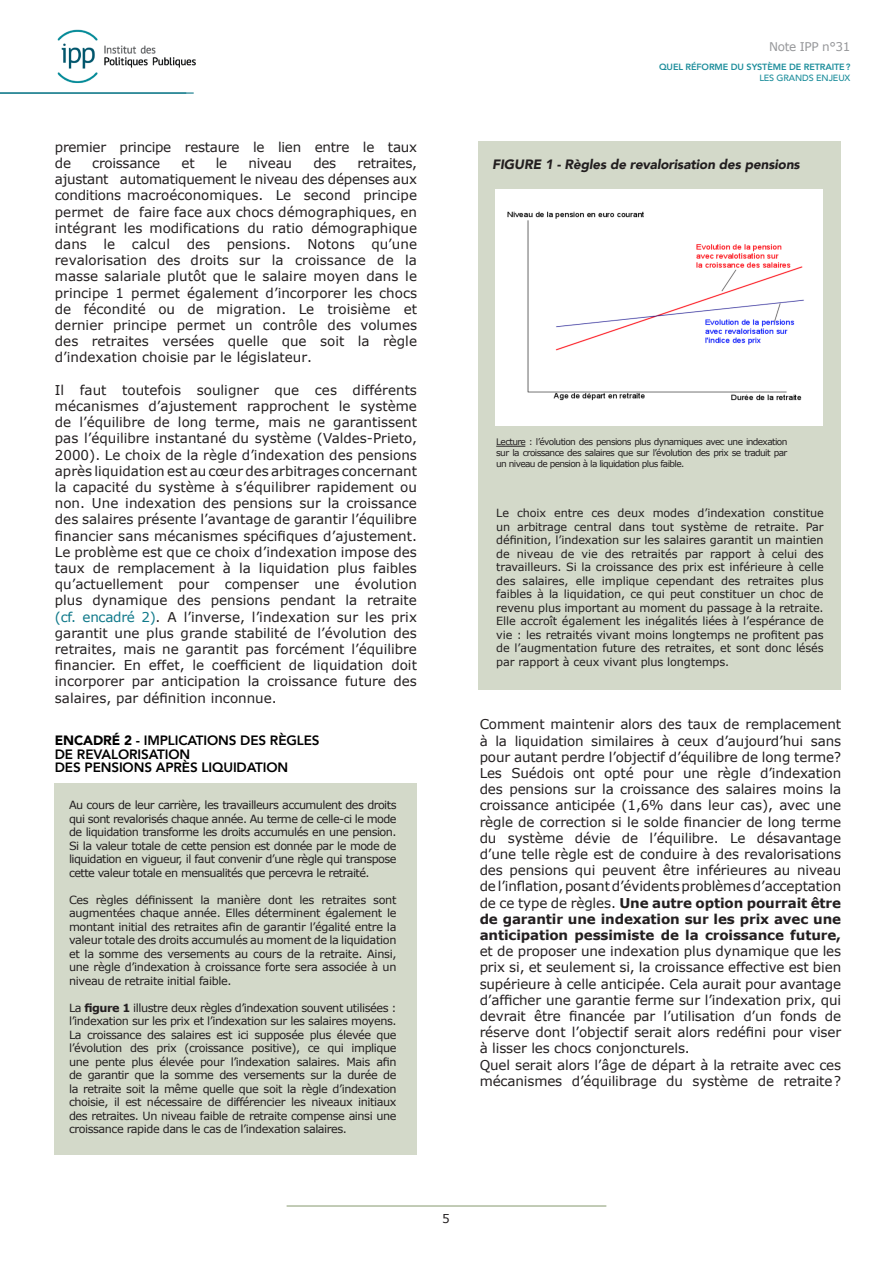
<style>
.page{position:relative;width:893px;height:1263px;background:#fff}
.page>*{position:absolute;margin:0;border:0;box-sizing:border-box;transform-origin:0 0}
.t1{font:13.5px/16.2px "Verdana";letter-spacing:-.01em;color:#231f20;text-align:justify}
.t2{font:800 13.5px/13.5px "Avenir";letter-spacing:-.01em;color:#000}
.t3{font:italic 900 13.5px "Avenir";letter-spacing:-.01em;color:#231f20}
.t4{font:12px "Verdana";letter-spacing:-.03em;color:#96979a}
.t5{font:12px "Verdana";color:#231f20}
.t6{font:11.25px/13.5px "Verdana";letter-spacing:-.04em;color:#231f20;text-align:justify}
.legende{font:9px/10.8px "Verdana";letter-spacing:-.07em;color:#231f20;text-align:justify}
.t7{font:800 9px/10.8px "Avenir";letter-spacing:-.01em;color:#1c8d9b;text-align:right}
.s1{color:#10798a}
.s2{font-weight:900}
.s3{font-weight:700}
.s4{font-weight:500}
</style>
<div class="page">
<hr style="left:287px;top:1205px;width:319px;height:2px;background:#aebb9e">
<img style="left:57px;top:30px;width:139px;height:54px">
<hr style="left:0;top:92px;width:194px;height:2px;background:#10798a">
<div style="left:54px;top:784px;width:363px;height:371px;background:#d3d9c9"></div>
<div style="left:478px;top:141px;width:363px;height:549px;background:#d3d9c9"></div>
<div style="left:495px;top:189px;width:328px;height:236px;background:#fff"></div>
<img style="left:507px;top:211px;width:297px;height:190px">
<svg style="left:496px;top:446px;width:29px;height:1px"></svg>
<p class="t1" style="left:55px;top:139px;width:364px">premier principe restaure le lien entre le taux de</p>
<p class="t1" style="left:92px;top:155px;width:70px">croissance</p>
<p class="t1" style="left:182px;top:155px;width:15px">et</p>
<p class="t1" style="left:216px;top:155px;width:13px">le</p>
<p class="t1" style="left:249px;top:155px;width:45px">niveau</p>
<p class="t1" style="left:313px;top:155px;width:24px">des</p>
<p class="t1" style="left:55px;top:155px;width:364px;text-indent:303px">retraites, ajustant automatiquement le niveau des dépenses aux conditions macroéconomiques. Le second principe permet de faire face aux chocs démographiques, en intégrant les modifications du ratio démographique dans le calcul des pensions. Notons qu’une revalorisation des droits sur la croissance de la masse salariale plutôt que le salaire moyen dans le principe 1 permet également d’incorporer les chocs de fécondité ou de migration. Le troisième et dernier principe permet un contrôle des volumes des retraites versées quelle que soit la règle d’indexation choisie par le législateur.</p>
<p class="t1" style="left:55px;top:382px;width:364px">Il faut toutefois souligner que ces différents mécanismes d’ajustement rapprochent le système de l’équilibre de long terme, mais ne garantissent pas l’équilibre instantané du système (Valdes-Prieto, 2000). Le choix de la règle d’indexation des pensions après liquidation est au cœur des arbitrages concernant la capacité du système à s’équilibrer rapidement ou non. Une indexation des pensions sur la croissance des salaires présente l’avantage de garantir l’équilibre financier sans mécanismes spécifiques d’ajustement.<br>Le problème est que ce choix d’indexation impose des taux de remplacement à la liquidation plus faibles qu’actuellement pour compenser une évolution plus dynamique des pensions pendant la retraite <span class="s1">(cf. encadré 2)</span>. A l’inverse, l’indexation sur les prix garantit une plus grande stabilité de l’évolution des retraites, mais ne garantit pas forcément l’équilibre financier. En effet, le coefficient de liquidation doit incorporer par anticipation la croissance future des salaires, par définition inconnue.</p>
<p class="t2" style="left:55px;top:734px;width:266px"><span class="s2">ENCADRÉ 2</span> - IMPLICATIONS DES RÈGLES<br>DE REVALORISATION<br>DES PENSIONS APRÈS LIQUIDATION</p>
<p class="t6" style="left:69px;top:799px;width:329px">Au cours de leur carrière, les travailleurs accumulent des droits qui sont revalorisés chaque année. Au terme de celle-ci le mode de liquidation transforme les droits accumulés en une pension.<br>Si la valeur totale de cette pension est donnée par le mode de liquidation en vigueur, il faut convenir d’une règle qui transpose cette valeur totale en mensualités que percevra le retraité.</p>
<p class="t6" style="left:69px;top:893px;width:329px">Ces règles définissent la manière dont les retraites sont augmentées chaque année. Elles déterminent également le montant initial des retraites afin de garantir l’égalité entre la valeur totale des droits accumulés au moment de la liquidation et la somme des versements au cours de la retraite. Ainsi, une règle d’indexation à croissance forte sera associée à un niveau de retraite initial faible.</p>
<p class="t6" style="left:69px;top:1001px;width:329px">La <span class="s3">figure 1</span> illustre deux règles d’indexation souvent utilisées : l’indexation sur les prix et l’indexation sur les salaires moyens.<br>La croissance des salaires est ici supposée plus élevée que l’évolution des prix (croissance positive), ce qui implique une pente plus élevée pour l’indexation salaires. Mais afin de garantir que la somme des versements sur la durée de la retraite soit la même quelle que soit la règle d’indexation choisie, il est nécessaire de différencier les niveaux initiaux des retraites. Un niveau faible de retraite compense ainsi une croissance rapide dans le cas de l’indexation salaires.</p>
<p class="t4" style="left:769px;top:39px;width:83px">Note IPP n°31</p>
<p class="t7" style="left:659px;top:62px;width:193px">QUEL RÉFORME DU SYSTÈME DE RETRAITE?<br><span class="s4">LES GRANDS ENJEUX</span></p>
<p class="t3" style="left:492px;top:153px;width:309px">FIGURE 1 - Règles de revalorisation des pensions</p>
<p class="legende" style="left:496px;top:437px;width:293px">Lecture : l’évolution des pensions plus dynamiques avec une indexation sur la croissance des salaires que sur l’évolution des prix se traduit par un niveau de pension à la liquidation plus faible.</p>
<p class="t6" style="left:496px;top:506px;width:329px">Le choix entre ces deux modes d’indexation constitue un arbitrage central dans tout système de retraite. Par définition, l’indexation sur les salaires garantit un maintien de niveau de vie des retraités par rapport à celui des travailleurs. Si la croissance des prix est inférieure à celle des salaires, elle implique cependant des retraites plus faibles à la liquidation, ce qui peut constituer un choc de revenu plus important au moment du passage à la retraite.<br>Elle accroît également les inégalités liées à l’espérance de vie : les retraités vivant moins longtemps ne profitent pas de l’augmentation future des retraites, et sont donc lésés par rapport à ceux vivant plus longtemps.</p>
<p class="t1" style="left:480px;top:717px;width:363px">Comment maintenir alors des taux de remplacement à la liquidation similaires à ceux d’aujourd’hui sans pour autant perdre l’objectif d’équilibre de long terme?<br>Les Suédois ont opté pour une règle d’indexation des pensions sur la croissance des salaires moins la croissance anticipée (1,6% dans leur cas), avec une règle de correction si le solde financier de long terme du système dévie de l’équilibre. Le désavantage d’une telle règle est de conduire à des revalorisations des pensions qui peuvent être inférieures au niveau del’inflation, posant d’évidents problèmes d’acceptation de ce type de règles. <span class="s3">Une autre option pourrait être de garantir une indexation sur les prix avec une anticipation pessimiste de la croissance future, </span>et de proposer une indexation plus dynamique que les prix si, et seulement si, la croissance effective est bien supérieure à celle anticipée. Cela aurait pour avantage d’afficher une garantie ferme sur l’indexation prix, qui devrait être financée par l’utilisation d’un fonds de réserve dont l’objectif serait alors redéfini pour viser à lisser les chocs conjoncturels.</p>
<p class="t1" style="left:480px;top:1057px;width:363px">Quel serait alors l’âge de départ à la retraite avec ces mécanismes d’équilibrage du système de retraite?</p>
<p class="t5" style="left:442px;top:1211px;width:9px">5</p>
</div>
